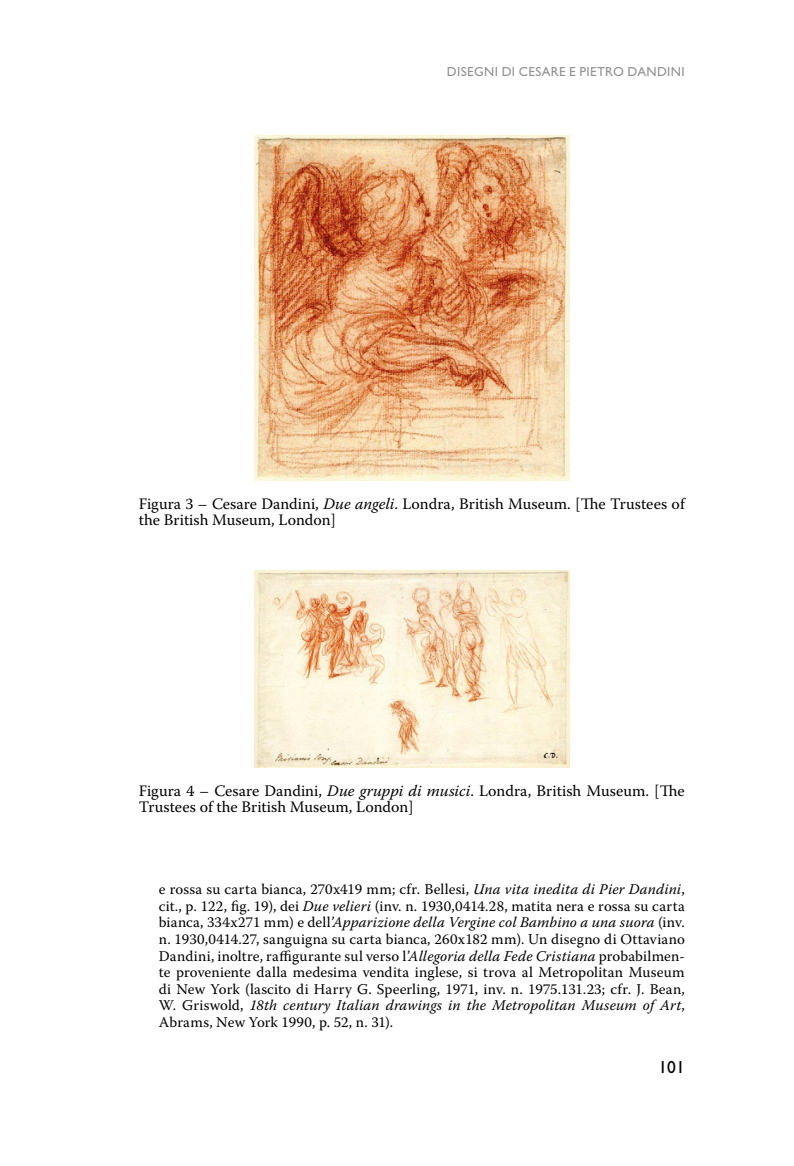
<style>
.page{position:relative;width:794px;height:1166px;background:#fff}
.page>*{position:absolute;margin:0;border:0;box-sizing:border-box;transform-origin:0 0}
.t1{font:17.5px "Gill Sans Std";color:#000}
.t2{font:15.92px/16.4px "Warnock Pro";color:#000}
.t3{font:14.88px/16.6px "Warnock Pro";letter-spacing:.01em;color:#000;text-align:justify}
.t4{font:13.12px "Gill Sans Std";letter-spacing:.025em;color:#919191}
.s1{font-style:italic}
</style>
<div class="page">
<img style="left:254px;top:135px;width:315px;height:346px">
<img style="left:254px;top:570px;width:315px;height:197px">
<p class="t4" style="left:447px;top:64px;width:239px">DISEGNI DI CESARE E PIETRO DANDINI</p>
<p class="t2" style="left:139px;top:495px;width:547px">Figura 3 – Cesare Dandini, <span class="s1">Due angeli</span>. Londra, British Museum. [The Trustees of the British Museum, London]</p>
<p class="t2" style="left:139px;top:782px;width:547px">Figura 4 – Cesare Dandini, <span class="s1">Due gruppi di musici</span>. Londra, British Museum. [The<br>Trustees of the British Museum, London]</p>
<p class="t3" style="left:159px;top:880px;width:527px">e rossa su carta bianca, 270x419 mm; cfr. Bellesi, <span class="s1">Una vita inedita di Pier Dandini</span>, cit., p. 122, fig. 19), dei <span class="s1">Due velieri</span> (inv. n. 1930,0414.28, matita nera e rossa su carta bianca, 334x271 mm) e dell’<span class="s1">Apparizione della Vergine col Bambino a una suora</span> (inv. n. 1930,0414.27, sanguigna su carta bianca, 260x182 mm). Un disegno di Ottaviano Dandini, inoltre, raffigurante sul verso l’<span class="s1">Allegoria della Fede Cristiana</span> probabilmen&shy;te proveniente dalla medesima vendita inglese, si trova al Metropolitan Museum di New York (lascito di Harry G. Speerling, 1971, inv. n. 1975.131.23; cfr. J. Bean, W. Griswold, <span class="s1">18th century Italian drawings in the Metropolitan Museum of Art</span>, Abrams, New York 1990, p. 52, n. 31).</p>
<p class="t1" style="left:658px;top:1057px;width:28px">101</p>
</div>
